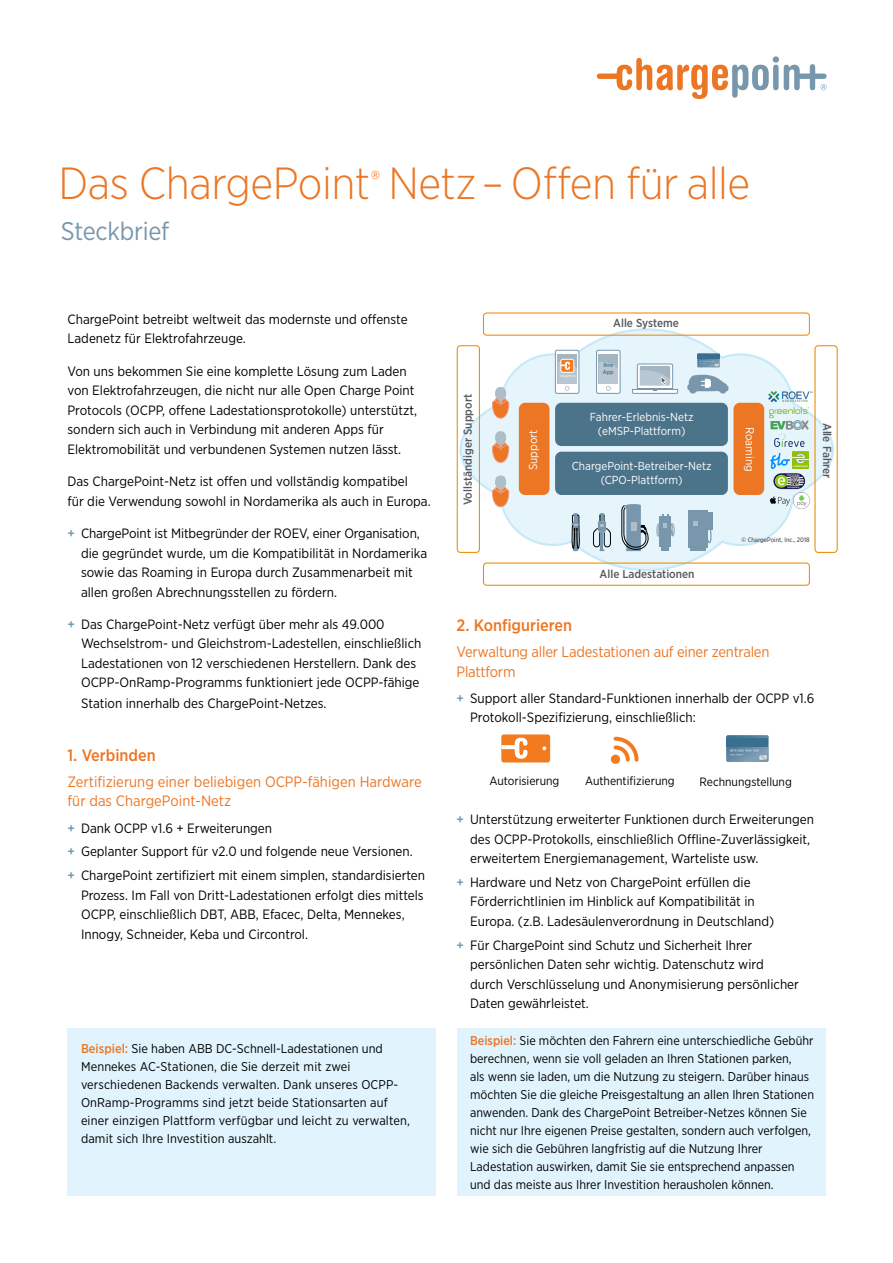
<style>
.page{position:relative;width:893px;height:1263px;background:#fff}
.page>*{position:absolute;margin:0;border:0;box-sizing:border-box;transform-origin:0 0}
.t1{font:300 45px "Gotham Narrow";letter-spacing:-.01em;color:#ec7624}
.t2{font:25.5px "Gotham Narrow";letter-spacing:-.01em;color:#7897ac}
.t3{font:500 16.5px "Gotham Narrow";color:#ec7624}
.t4{font:15px/19.5px "Gotham Narrow";letter-spacing:-.015em;color:#ec7624}
.t5{font:13.5px/19.5px "Gotham Narrow";color:#000}
.t6{font:12.75px/18px "Gotham Narrow";color:#000}
.t7{font:12px "Gotham Narrow";color:#000}
.t8{font:11.55px/13.8px "Gotham Narrow";color:#fff;text-align:center}
.t9{font:500 11.55px "Gotham Narrow";color:#58595b}
.t10{font:6.3px "Gotham Narrow";color:#231f20}
.t11{font:500 5.85px/6.6px "Gotham Narrow";letter-spacing:-.01em;color:#4b738a}
.s1{font-weight:500;color:#7897ac}
.s2{font-weight:500;color:#ec7624}
</style>
<div class="page">
<div style="left:68px;top:1028px;width:368px;height:167px;background:#e1f4fd"></div>
<div style="left:457px;top:1028px;width:368px;height:167px;background:#e1f4fd"></div>
<svg style="left:501px;top:734px;width:49px;height:28px"></svg>
<svg style="left:611px;top:736px;width:28px;height:28px"></svg>
<svg style="left:726px;top:735px;width:43px;height:27px"></svg>
<div style="left:726px;top:738px;width:42px;height:8px;background:#3b6f90"></div>
<div style="left:773px;top:56px;width:6px;height:7px;background:#7897ac;border-radius:50%"></div>
<svg style="left:597px;top:58px;width:230px;height:41px"></svg>
<svg style="left:458px;top:327px;width:376px;height:245px"></svg>
<svg style="left:621px;top:504px;width:29px;height:50px"></svg>
<svg style="left:571px;top:513px;width:10px;height:38px"></svg>
<svg style="left:593px;top:513px;width:18px;height:38px"></svg>
<svg style="left:697px;top:353px;width:23px;height:14px"></svg>
<hr style="left:697px;top:355px;width:22px;height:4px;background:#3b6e8e">
<svg style="left:555px;top:350px;width:24px;height:43px"></svg>
<div style="left:555px;top:350px;width:24px;height:44px;border:1px solid #7897ac;border-radius:2px"></div>
<svg style="left:557px;top:355px;width:20px;height:7px"></svg>
<div style="left:560px;top:359px;width:14px;height:14px;border:1px solid #fff;border-radius:2px"></div>
<svg style="left:557px;top:362px;width:20px;height:29px"></svg>
<div style="left:495px;top:387px;width:11px;height:13px;background:#aebec9;border-radius:50%"></div>
<svg style="left:492px;top:398px;width:17px;height:21px"></svg>
<div style="left:495px;top:431px;width:11px;height:14px;background:#aebec9;border-radius:50%"></div>
<svg style="left:492px;top:442px;width:17px;height:21px"></svg>
<div style="left:495px;top:475px;width:11px;height:14px;background:#aebec9;border-radius:50%"></div>
<svg style="left:492px;top:487px;width:17px;height:20px"></svg>
<svg style="left:687px;top:375px;width:42px;height:19px"></svg>
<div style="left:555px;top:403px;width:173px;height:43px;background:#4b738a;border-radius:6px"></div>
<div style="left:519px;top:403px;width:30px;height:92px;background:#ec7624;border-radius:6px"></div>
<div style="left:733px;top:403px;width:31px;height:92px;background:#ec7624;border-radius:6px"></div>
<div style="left:555px;top:452px;width:173px;height:43px;background:#4b738a;border-radius:6px"></div>
<div style="left:483px;top:312px;width:327px;height:24px;border:1px solid #ef8a00;border-radius:3px"></div>
<div style="left:483px;top:562px;width:327px;height:24px;border:1px solid #ef8a00;border-radius:3px"></div>
<div style="left:457px;top:345px;width:23px;height:208px;border:1px solid #ef8a00;border-radius:3px"></div>
<div style="left:814px;top:345px;width:24px;height:208px;border:1px solid #ef8a00;border-radius:3px"></div>
<svg style="left:596px;top:350px;width:24px;height:43px"></svg>
<div style="left:596px;top:350px;width:24px;height:44px;border:1px solid #7897ac;border-radius:2px"></div>
<div style="left:598px;top:355px;width:20px;height:29px;background:#a2b5c3"></div>
<svg style="left:598px;top:362px;width:20px;height:29px"></svg>
<svg style="left:632px;top:363px;width:46px;height:31px"></svg>
<div style="left:659px;top:516px;width:12px;height:30px;background:#7897ac"></div>
<div style="left:661px;top:546px;width:8px;height:5px;background:#7897ac"></div>
<svg style="left:656px;top:514px;width:19px;height:23px"></svg>
<div style="left:688px;top:510px;width:20px;height:38px;background:#7897ac"></div>
<div style="left:707px;top:513px;width:5px;height:17px;background:#7897ac"></div>
<hr style="left:690px;top:547px;width:16px;height:4px;background:#7897ac">
<svg style="left:693px;top:522px;width:5px;height:4px"></svg>
<svg style="left:708px;top:530px;width:4px;height:13px"></svg>
<img style="left:764px;top:386px;width:53px;height:21px">
<img style="left:793px;top:452px;width:16px;height:16px">
<img style="left:770px;top:471px;width:39px;height:18px">
<img style="left:769px;top:489px;width:43px;height:22px">
<img style="left:771px;top:453px;width:18px;height:16px">
<img style="left:766px;top:417px;width:46px;height:16px">
<img style="left:774px;top:433px;width:38px;height:18px">
<img style="left:769px;top:406px;width:40px;height:12px">
<h1 class="t1" style="left:58px;top:155px;width:693px">Das ChargePoint<sup>®</sup> Netz – Offen für alle</h1>
<h2 class="t2" style="left:61px;top:215px;width:110px">Steckbrief</h2>
<p class="t5" style="left:68px;top:309px;width:342px">ChargePoint betreibt weltweit das modernste und offenste<br>Ladenetz für Elektrofahrzeuge.</p>
<p class="t5" style="left:68px;top:361px;width:351px">Von uns bekommen Sie eine komplette Lösung zum Laden von Elektrofahrzeugen, die nicht nur alle Open Charge Point Protocols (OCPP, offene Ladestationsprotokolle) unterstützt, sondern sich auch in Verbindung mit anderen Apps für Elektromobilität und verbundenen Systemen nutzen lässt.</p>
<p class="t5" style="left:68px;top:471px;width:365px">Das ChargePoint-Netz ist offen und vollständig kompatibel<br>für die Verwendung sowohl in Nordamerika als auch in Europa.</p>
<p class="t5" style="left:81px;top:523px;width:348px;text-indent:-14px"><span class="s1">+</span> ChargePoint ist Mitbegründer der ROEV, einer Organisation, die gegründet wurde, um die Kompatibilität in Nordamerika sowie das Roaming in Europa durch Zusammenarbeit mit allen großen Abrechnungsstellen zu fördern.</p>
<p class="t5" style="left:81px;top:614px;width:342px;text-indent:-14px"><span class="s1">+</span> Das ChargePoint-Netz verfügt über mehr als 49.000<br>Wechselstrom- und Gleichstrom-Ladestellen, einschließlich Ladestationen von 12 verschiedenen Herstellern. Dank des OCPP-OnRamp-Programms funktioniert jede OCPP-fähige</p>
<p class="t5" style="left:81px;top:694px;width:247px">Station innerhalb des ChargePoint-Netzes.</p>
<p class="t3" style="left:68px;top:744px;width:90px">1. Verbinden</p>
<p class="t4" style="left:68px;top:771px;width:356px">Zertifizierung einer beliebigen OCPP-fähigen Hardware für das ChargePoint-Netz</p>
<p class="t5" style="left:67px;top:815px;width:359px;line-height:23.9px"><span class="s1">+</span> Dank OCPP v1.6 + Erweiterungen<br><span class="s1">+</span> Geplanter Support für v2.0 und folgende neue Versionen.<br><span class="s1">+</span> ChargePoint zertifiziert mit einem simplen, standardisierten</p>
<p class="t5" style="left:81px;top:885px;width:344px">Prozess. Im Fall von Dritt-Ladestationen erfolgt dies mittels<br>OCPP, einschließlich DBT, ABB, Efacec, Delta, Mennekes,<br>Innogy, Schneider, Keba und Circontrol.</p>
<p class="t6" style="left:81px;top:1039px;width:330px"><span class="s2">Beispiel:</span> Sie haben ABB DC-Schnell-Ladestationen und Mennekes AC-Stationen, die Sie derzeit mit zwei verschiedenen Backends verwalten. Dank unseres OCPP-OnRamp-Programms sind jetzt beide Stationsarten auf einer einzigen Plattform verfügbar und leicht zu verwalten, damit sich Ihre Investition auszahlt.</p>
<p class="t9" style="left:460px;top:505px;width:113px;rotate:-90deg">Vollständiger Support</p>
<p class="t9" style="left:613px;top:316px;width:67px">Alle Systeme</p>
<p class="t11" style="left:603px;top:362px;width:12px">Ihre<br>App</p>
<p class="t8" style="left:590px;top:410px;width:105px">Fahrer-Erlebnis-Netz (eMSP-Plattform)</p>
<p class="t8" style="left:526px;top:470px;width:42px;rotate:-90deg">Support</p>
<p class="t8" style="left:757px;top:427px;width:46px;rotate:90deg">Roaming</p>
<p class="t8" style="left:572px;top:459px;width:141px">ChargePoint-Betreiber-Netz (CPO-Plattform)</p>
<p class="t9" style="left:835px;top:423px;width:57px;rotate:90deg">Alle Fahrer</p>
<p class="t9" style="left:600px;top:566px;width:96px">Alle Ladestationen</p>
<p class="t10" style="left:741px;top:536px;width:70px">© ChargePoint, Inc., 2018</p>
<p class="t3" style="left:457px;top:615px;width:117px">2. Konfigurieren</p>
<p class="t4" style="left:457px;top:642px;width:314px">Verwaltung aller Ladestationen auf einer zentralen<br>Plattform</p>
<p class="t5" style="left:470px;top:688px;width:346px;text-indent:-14px"><span class="s1">+</span> Support aller Standard-Funktionen innerhalb der OCPP v1.6<br>Protokoll-Spezifizierung, einschließlich:</p>
<p class="t7" style="left:489px;top:774px;width:72px">Autorisierung</p>
<p class="t7" style="left:585px;top:773px;width:91px">Authentifizierung</p>
<p class="t7" style="left:700px;top:774px;width:94px">Rechnungstellung</p>
<p class="t5" style="left:470px;top:809px;width:345px;text-indent:-14px"><span class="s1">+</span> Unterstützung erweiterter Funktionen durch Erweiterungen des OCPP-Protokolls, einschließlich Offline-Zuverlässigkeit, erweitertem Energiemanagement, Warteliste usw.</p>
<p class="t5" style="left:470px;top:872px;width:306px;text-indent:-14px"><span class="s1">+</span> Hardware und Netz von ChargePoint erfüllen die<br>Förderrichtlinien im Hinblick auf Kompatibilität in<br>Europa. (z.B. Ladesäulenverordnung in Deutschland)</p>
<p class="t5" style="left:470px;top:935px;width:330px;text-indent:-14px"><span class="s1">+</span> Für ChargePoint sind Schutz und Sicherheit Ihrer persönlichen Daten sehr wichtig. Datenschutz wird durch Verschlüsselung und Anonymisierung persönlicher Daten gewährleistet.</p>
<p class="t6" style="left:470px;top:1031px;width:345px"><span class="s2">Beispiel:</span> Sie möchten den Fahrern eine unterschiedliche Gebühr berechnen, wenn sie voll geladen an Ihren Stationen parken,<br>als wenn sie laden, um die Nutzung zu steigern. Darüber hinaus möchten Sie die gleiche Preisgestaltung an allen Ihren Stationen anwenden. Dank des ChargePoint Betreiber-Netzes können Sie nicht nur Ihre eigenen Preise gestalten, sondern auch verfolgen, wie sich die Gebühren langfristig auf die Nutzung Ihrer Ladestation auswirken, damit Sie sie entsprechend anpassen und das meiste aus Ihrer Investition herausholen können.</p>
</div>
